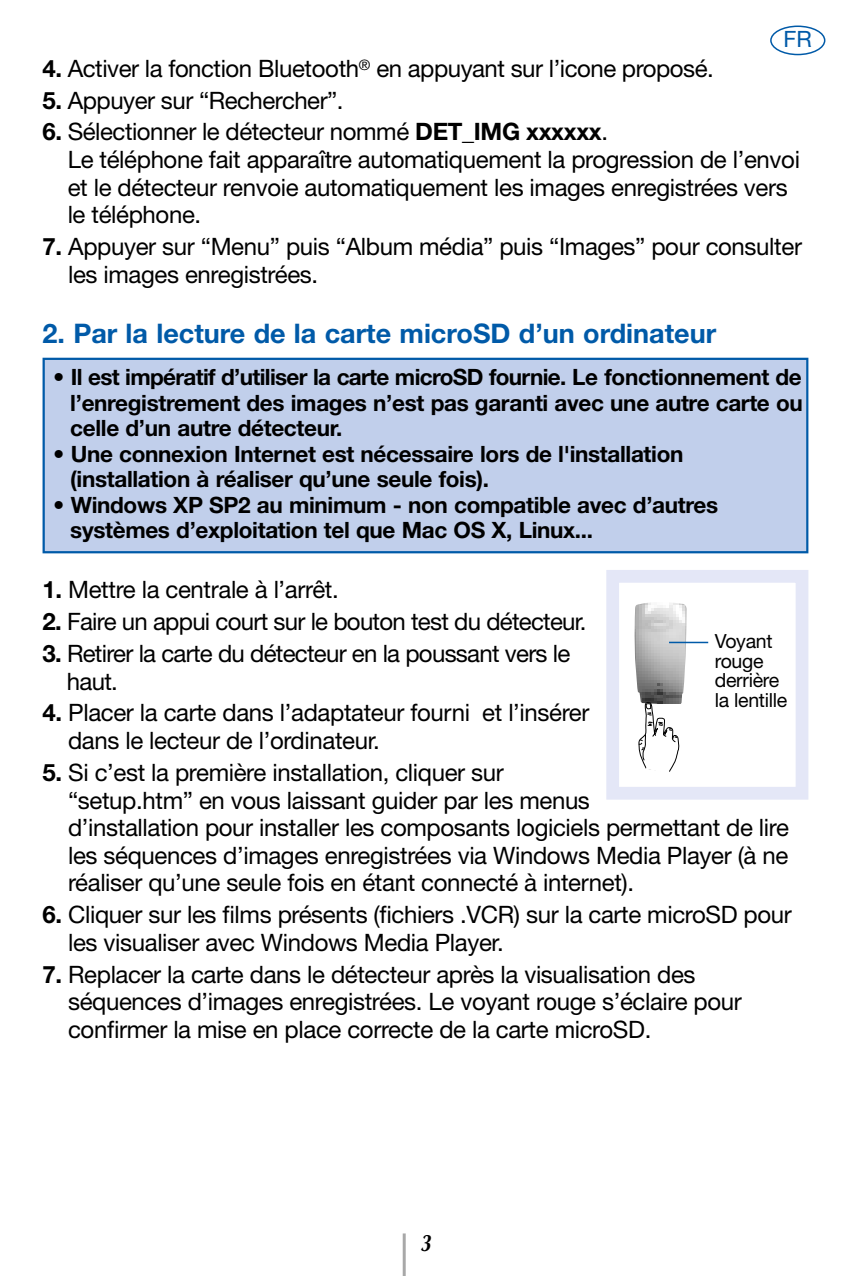
<style>
.page{position:relative;width:851px;height:1276px;background:#fff}
.page>*{position:absolute;margin:0;border:0;box-sizing:border-box;transform-origin:0 0}
.t1{font:700 27px "Helvetica Neue LT Com";color:#005aa8}
.t2{font:24px/27.6px "Helvetica Neue LT Com";letter-spacing:-.015em;color:#000}
.t3{font:italic 700 24px "Optima";color:#000;scale:.8 1}
.t4{font:700 22.5px/25.5px "Helvetica Neue LT Com";letter-spacing:-.015em;color:#000}
.t5{font:22.5px "Helvetica Neue LT Com";color:#005aa8}
.t6{font:19.5px/19.5px "Helvetica Neue LT Com";letter-spacing:-.015em;color:#000}
.s1{font-weight:700}
</style>
<div class="page">
<div style="left:770px;top:26px;width:55px;height:29px;border:3px solid #005aa8;border-radius:50%"></div>
<hr style="left:402px;top:1233px;width:3px;height:43px;background:#a8a8a8">
<div style="left:606px;top:570px;width:202px;height:229px;border:13px solid #e4e7f7"></div>
<img style="left:634px;top:603px;width:53px;height:101px">
<svg style="left:638px;top:701px;width:41px;height:71px"></svg>
<hr style="left:669px;top:642px;width:39px;height:1px;background:#005aa8">
<div style="left:45px;top:360px;width:761px;height:191px;background:#c1cfeb"></div>
<div style="left:43px;top:358px;width:765px;height:195px;border:2px solid #005aa8"></div>
<div style="left:626px;top:692px;width:10px;height:15px;background:#fff"></div>
<p class="t5" style="left:783px;top:26px;width:30px">FR</p>
<p class="t2" style="left:43px;top:54px;width:672px"><span class="s1">4.</span> Activer la fonction Bluetooth<sup>®</sup> en appuyant sur l’icone proposé.</p>
<p class="t2" style="left:43px;top:86px;width:302px"><span class="s1">5.</span> Appuyer sur “Rechercher”.</p>
<p class="t2" style="left:68px;top:118px;width:733px;text-indent:-25px"><span class="s1">6.</span> Sélectionner le détecteur nommé <span class="s1">DET_IMG xxxxxx</span>.<br>Le téléphone fait apparaître automatiquement la progression de l’envoi et le détecteur renvoie automatiquement les images enregistrées vers le téléphone.</p>
<p class="t2" style="left:68px;top:233px;width:735px;text-indent:-25px"><span class="s1">7.</span> Appuyer sur “Menu” puis “Album média” puis “Images” pour consulter les images enregistrées.</p>
<p class="t1" style="left:43px;top:318px;width:675px">2. Par la lecture de la carte microSD d’un ordinateur</p>
<p class="t4" style="left:70px;top:364px;width:734px;text-align:justify;text-indent:-17px">• Il est impératif d’utiliser la carte microSD fournie. Le fonctionnement de l’enregistrement des images n’est pas garanti avec une autre carte ou celle d’un autre détecteur.</p>
<p class="t4" style="left:70px;top:441px;width:614px;text-indent:-17px">• Une connexion Internet est nécessaire lors de l'installation (installation à réaliser qu’une seule fois).</p>
<p class="t4" style="left:70px;top:492px;width:649px;text-indent:-17px">• Windows XP SP2 au minimum - non compatible avec d’autres systèmes d’exploitation tel que Mac OS X, Linux...</p>
<p class="t2" style="left:43px;top:576px;width:298px"><span class="s1">1.</span> Mettre la centrale à l’arrêt.</p>
<p class="t2" style="left:43px;top:608px;width:545px"><span class="s1">2.</span> Faire un appui court sur le bouton test du détecteur.</p>
<p class="t2" style="left:67px;top:639px;width:505px;text-indent:-24px"><span class="s1">3.</span> Retirer la carte du détecteur en la poussant vers le haut.</p>
<p class="t2" style="left:68px;top:699px;width:523px;text-indent:-25px"><span class="s1">4.</span> Placer la carte dans l’adaptateur fourni et l’insérer dans le lecteur de l’ordinateur.</p>
<p class="t2" style="left:68px;top:758px;width:722px;text-indent:-26px"><span class="s1">5.</span> Si c’est la première installation, cliquer sur<br>“setup.htm” en vous laissant guider par les menus<br>d’installation pour installer les composants logiciels permettant de lire les séquences d’images enregistrées via Windows Media Player (à ne réaliser qu’une seule fois en étant connecté à internet).</p>
<p class="t2" style="left:68px;top:901px;width:725px;text-indent:-25px"><span class="s1">6.</span> Cliquer sur les films présents (fichiers .VCR) sur la carte microSD pour les visualiser avec Windows Media Player.</p>
<p class="t2" style="left:68px;top:960px;width:675px;text-indent:-25px"><span class="s1">7.</span> Replacer la carte dans le détecteur après la visualisation des séquences d’images enregistrées. Le voyant rouge s’éclaire pour confirmer la mise en place correcte de la carte microSD.</p>
<p class="t6" style="left:714px;top:631px;width:74px">Voyant rouge derrière la lentille</p>
<p class="t3" style="left:420px;top:1229px;width:15px">3</p>
</div>
